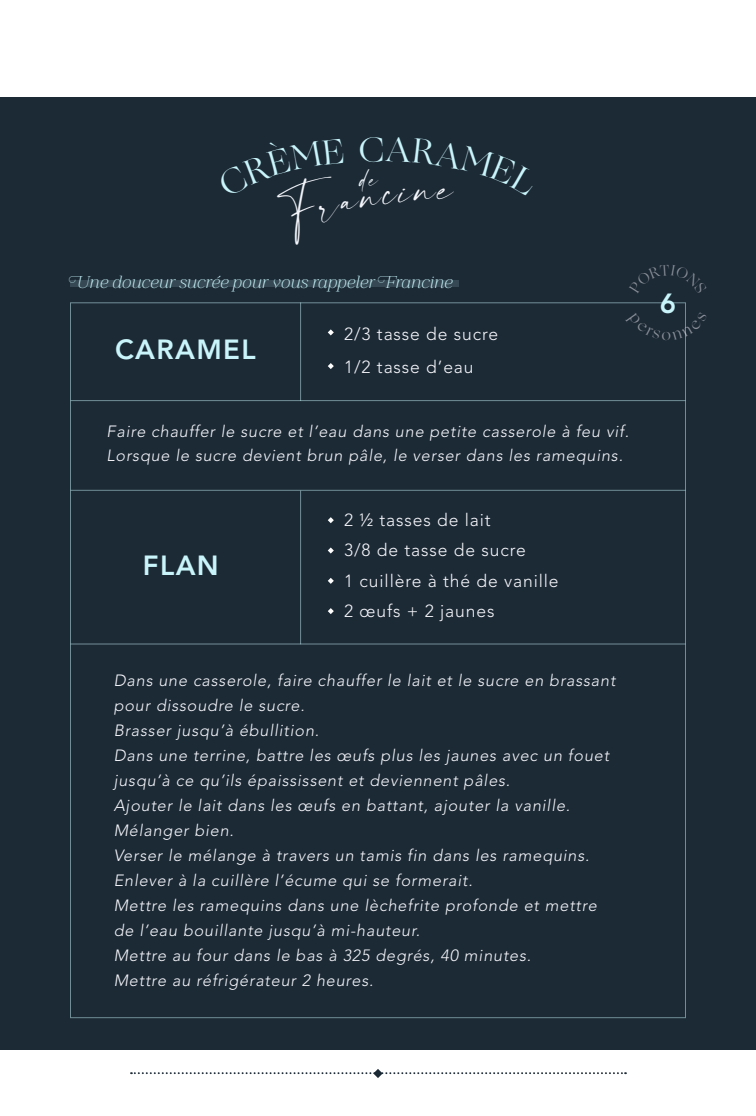
<style>
.page{position:relative;width:756px;height:1116px;background:#fff}
.page>*{position:absolute;margin:0;border:0;box-sizing:border-box;transform-origin:0 0}
.t1{font:800 27.5px "Avenir LT Pro";letter-spacing:.05em;color:#c9f5fa}
.t2{font:300 17.5px "Avenir LT Pro";letter-spacing:.05em;color:#f5f5fa}
.t3{font:17.5px "Jules Text Light Swashes";letter-spacing:-.005em;color:#c9f5fa}
.t4{font:italic 300 16.25px/25px "Avenir LT Pro";letter-spacing:.05em;color:#f5f5fa}
</style>
<div class="page">
<div style="left:0;top:97px;width:756px;height:952px;background:#1c2a36"></div>
<svg style="left:131px;top:1069px;width:495px;height:9px"></svg>
<svg style="left:328px;top:329px;width:6px;height:6px"></svg>
<svg style="left:328px;top:363px;width:6px;height:6px"></svg>
<svg style="left:328px;top:517px;width:6px;height:6px"></svg>
<svg style="left:328px;top:547px;width:6px;height:7px"></svg>
<svg style="left:328px;top:578px;width:6px;height:6px"></svg>
<svg style="left:328px;top:608px;width:6px;height:6px"></svg>
<hr style="left:300px;top:303px;width:1px;height:98px;background:#c9f5fa">
<hr style="left:300px;top:491px;width:1px;height:153px;background:#c9f5fa">
<hr style="left:71px;top:400px;width:615px;height:1px;background:#c9f5fa">
<hr style="left:71px;top:490px;width:615px;height:1px;background:#c9f5fa">
<hr style="left:70px;top:644px;width:616px;height:1px;background:#c9f5fa">
<div style="left:71px;top:280px;width:388px;height:7px;background:#354853"></div>
<svg style="left:685px;top:312px;width:1px;height:29px"></svg>
<p class="t3" style="left:69px;top:271px;width:385px">Une douceur sucrée pour vous rappeler Francine</p>
<p class="t1" style="left:115px;top:333px;width:142px">CARAMEL</p>
<p class="t2" style="left:344px;top:324px;width:156px">2/3 tasse de sucre</p>
<p class="t2" style="left:344px;top:357px;width:131px">1/2 tasse d’eau</p>
<p class="t4" style="left:107px;top:419px;width:524px">Faire chauffer le sucre et l’eau dans une petite casserole à feu vif.</p>
<p class="t4" style="left:107px;top:443px;width:518px">Lorsque le sucre devient brun pâle, le verser dans les ramequins.</p>
<p class="t1" style="left:143px;top:550px;width:77px">FLAN</p>
<p class="t2" style="left:344px;top:510px;width:148px">2 ½ tasses de lait</p>
<p class="t2" style="left:344px;top:540px;width:183px">3/8 de tasse de sucre</p>
<p class="t2" style="left:344px;top:570px;width:216px">1 cuillère à thé de vanille</p>
<p class="t2" style="left:344px;top:601px;width:152px">2 œufs + 2 jaunes</p>
<p class="t4" style="left:114px;top:668px;width:503px">Dans une casserole, faire chauffer le lait et le sucre en brassant pour dissoudre le sucre.</p>
<p class="t4" style="left:114px;top:718px;width:497px">Brasser jusqu’à ébullition.<br>Dans une terrine, battre les œufs plus les jaunes avec un fouet jusqu’à ce qu’ils épaississent et deviennent pâles.<br>Ajouter le lait dans les œufs en battant, ajouter la vanille.<br>Mélanger bien.<br>Verser le mélange à travers un tamis fin dans les ramequins.<br>Enlever à la cuillère l’écume qui se formerait.<br>Mettre les ramequins dans une lèchefrite profonde et mettre de l’eau bouillante jusqu’à mi-hauteur.<br>Mettre au four dans le bas à 325 degrés, 40 minutes.<br>Mettre au réfrigérateur 2 heures.</p>
<p class="t1" style="left:660px;top:287px;width:18px">6</p>
</div>
